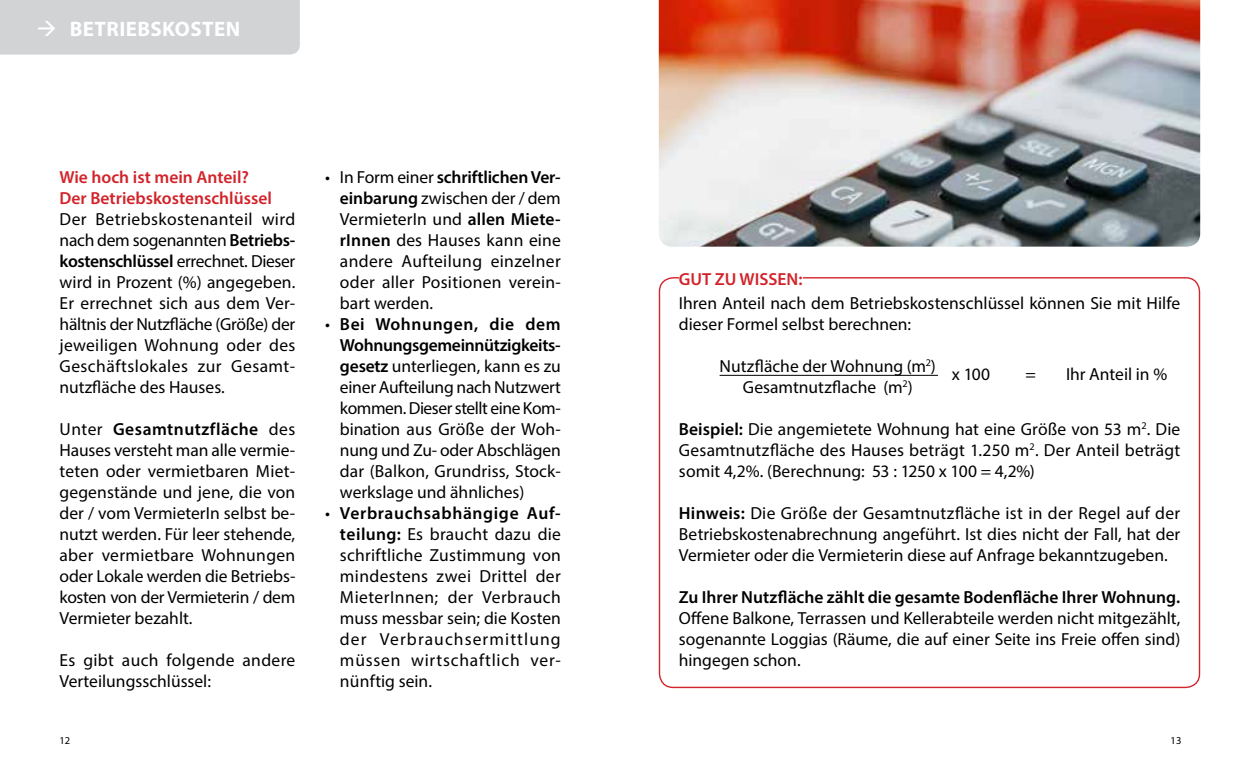
<style>
.page{position:relative;width:1241px;height:769px;background:#fff}
.page>*{position:absolute;margin:0;border:0;box-sizing:border-box;transform-origin:0 0}
.t1{font:700 21px "Myriad Pro";letter-spacing:.02em;color:#fff}
.t2{font:17.5px/21px "Myriad Pro";color:#000;text-align:justify}
.t3{font:600 17.5px/21px "Myriad Pro";color:#d2232a}
.t4{font:600 17.5px "Myriad Pro";color:#000}
.t5{font:10.5px "Myriad Pro";color:#000}
.s1{font-weight:600}
</style>
<div class="page">
<hr style="left:719px;top:375px;width:218px;height:1px;background:#000">
<img style="left:658px;top:0;width:541px;height:247px">
<div style="left:0;top:0;width:300px;height:55px;background:#d1d3d4"></div>
<p class="t1" style="left:70px;top:15px;width:172px">BETRIEBSKOSTEN</p>
<p class="t3" style="left:60px;top:166px;width:214px">Wie hoch ist mein Anteil?<br>Der Betriebskostenschlüssel</p>
<p class="t2" style="left:59px;top:208px;width:237px">Der Betriebskostenanteil wird nach dem sogenannten <span class="s1">Betriebs&shy;kostenschlüssel</span> errechnet. Dieser wird in Prozent (%) angegeben.<br>Er errechnet sich aus dem Ver&shy;hältnis der Nutzfläche (Größe) der jeweiligen Wohnung oder des Geschäftslokales zur Gesamt&shy;nutzfläche des Hauses.</p>
<p class="t2" style="left:59px;top:418px;width:237px">Unter <span class="s1">Gesamtnutzfläche</span> des Hauses versteht man alle vermie&shy;teten oder vermietbaren Miet&shy;gegenstände und jene, die von der / vom VermieterIn selbst be&shy;nutzt werden. Für leer stehende, aber vermietbare Wohnungen oder Lokale werden die Betriebs&shy;kosten von der Vermieterin / dem Vermieter bezahlt.</p>
<p class="t2" style="left:59px;top:649px;width:237px">Es gibt auch folgende andere<br>Verteilungsschlüssel:</p>
<p class="t2" style="left:340px;top:166px;width:222px;text-indent:-15px">• In Form einer <span class="s1">schriftlichen Ver&shy;einbarung</span> zwischen der / dem VermieterIn und <span class="s1">allen Miete&shy;rInnen</span> des Hauses kann eine andere Aufteilung einzelner oder aller Positionen verein&shy;bart werden.</p>
<p class="t2" style="left:340px;top:313px;width:222px;text-indent:-15px">• <span class="s1">Bei Wohnungen, die dem Wohnungsgemeinnützigkeits&shy;gesetz</span> unterliegen, kann es zu einer Aufteilung nach Nutzwert kommen. Dieser stellt eine Kom&shy;bination aus Größe der Woh&shy;nung und Zu- oder Abschlägen dar (Balkon, Grundriss, Stock&shy;werkslage und ähnliches)</p>
<p class="t2" style="left:340px;top:502px;width:222px;text-indent:-15px">• <span class="s1">Verbrauchsabhängige Auf&shy;teilung:</span> Es braucht dazu die schriftliche Zustimmung von mindestens zwei Drittel der MieterInnen; der Verbrauch muss messbar sein; die Kosten der Verbrauchsermittlung müssen wirtschaftlich ver&shy;nünftig sein.</p>
<p class="t3" style="left:678px;top:268px;width:125px">GUT ZU WISSEN:</p>
<p class="t2" style="left:678px;top:292px;width:503px">Ihren Anteil nach dem Betriebskostenschlüssel können Sie mit Hilfe dieser Formel selbst berechnen:</p>
<p class="t2" style="left:719px;top:355px;width:218px;text-align:center">Nutzfläche der Wohnung (m<sup>2</sup>)<br>Gesamtnutzflache (m<sup>2</sup>)</p>
<p class="t2" style="left:951px;top:364px;width:40px">x 100</p>
<p class="t2" style="left:1025px;top:364px;width:12px">=</p>
<p class="t2" style="left:1065px;top:364px;width:103px">Ihr Anteil in %</p>
<p class="t2" style="left:678px;top:418px;width:503px"><span class="s1">Beispiel:</span> Die angemietete Wohnung hat eine Größe von 53 m<sup>2</sup>. Die Gesamtnutzfläche des Hauses beträgt 1.250 m<sup>2</sup>. Der Anteil beträgt somit 4,2%. (Berechnung: 53 : 1250 x 100 = 4,2%)</p>
<p class="t2" style="left:678px;top:502px;width:503px"><span class="s1">Hinweis:</span> Die Größe der Gesamtnutzfläche ist in der Regel auf der Betriebskostenabrechnung angeführt. Ist dies nicht der Fall, hat der Vermieter oder die Vermieterin diese auf Anfrage bekanntzugeben.</p>
<p class="t4" style="left:678px;top:586px;width:503px">Zu Ihrer Nutzfläche zählt die gesamte Bodenfläche Ihrer Wohnung.</p>
<p class="t2" style="left:678px;top:607px;width:503px">Offene Balkone, Terrassen und Kellerabteile werden nicht mitgezählt, sogenannte Loggias (Räume, die auf einer Seite ins Freie offen sind) hingegen schon.</p>
<p class="t5" style="left:60px;top:734px;width:12px">12</p>
<p class="t5" style="left:1170px;top:734px;width:12px">13</p>
</div>
